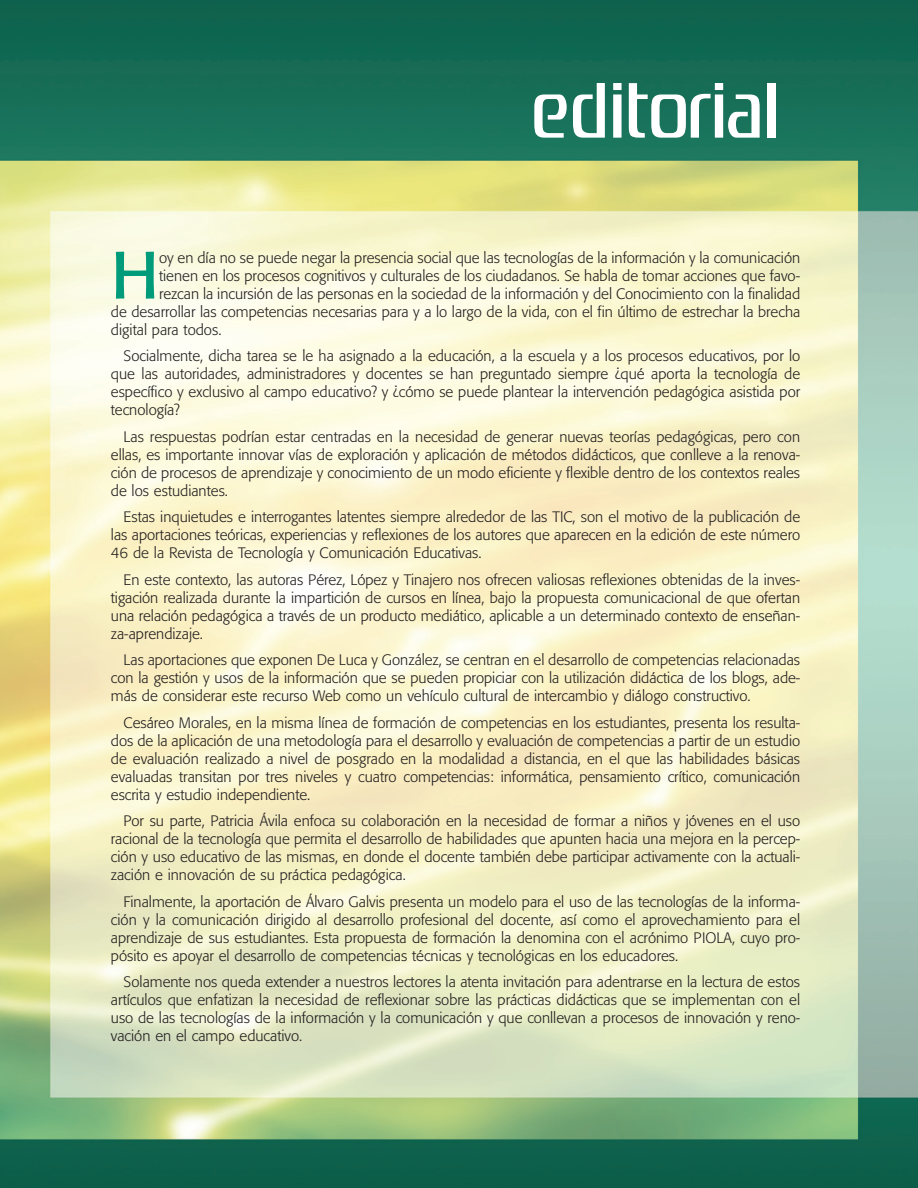
<style>
.page{position:relative;width:918px;height:1188px;background:#fff}
.page>*{position:absolute;margin:0;border:0;box-sizing:border-box;transform-origin:0 0}
.t1{font:82.5px "Zrnic";color:#fff}
.t2{font:66.15px "Formata";color:#009b7a}
.t3{font:300 15px/18px "Formata";color:#231f20;text-align:justify}
</style>
<div class="page">
<img style="left:0;top:0;width:918px;height:1188px">
<h1 class="t1" style="left:532px;top:71px;width:249px">editorial</h1>
<h2 class="t2" style="left:111px;top:235px;width:50px">H</h2>
<p class="t3" style="left:159px;top:248px;width:643px">oy en día no se puede negar la presencia social que las tecnologías de la información y la comunicación</p>
<p class="t3" style="left:159px;top:266px;width:643px">tienen en los procesos cognitivos y culturales de los ciudadanos. Se habla de tomar acciones que favo-</p>
<p class="t3" style="left:159px;top:284px;width:643px">rezcan la incursión de las personas en la sociedad de la información y del Conocimiento con la finalidad</p>
<p class="t3" style="left:111px;top:302px;width:691px">de desarrollar las competencias necesarias para y a lo largo de la vida, con el fin último de estrechar la brecha</p>
<p class="t3" style="left:111px;top:320px;width:112px">digital para todos.</p>
<p class="t3" style="left:111px;top:347px;width:691px;text-indent:13px">Socialmente, dicha tarea se le ha asignado a la educación, a la escuela y a los procesos educativos, por lo que las autoridades, administradores y docentes se han preguntado siempre ¿qué aporta la tecnología de específico y exclusivo al campo educativo? y ¿cómo se puede plantear la intervención pedagógica asistida por tecnología?</p>
<p class="t3" style="left:111px;top:427px;width:691px;text-indent:13px">Las respuestas podrían estar centradas en la necesidad de generar nuevas teorías pedagógicas, pero con ellas, es importante innovar vías de exploración y aplicación de métodos didácticos, que conlleve a la renova&shy;ción de procesos de aprendizaje y conocimiento de un modo eficiente y flexible dentro de los contextos reales de los estudiantes.</p>
<p class="t3" style="left:111px;top:508px;width:691px;text-indent:13px">Estas inquietudes e interrogantes latentes siempre alrededor de las TIC, son el motivo de la publicación de las aportaciones teóricas, experiencias y reflexiones de los autores que aparecen en la edición de este número 46 de la Revista de Tecnología y Comunicación Educativas.</p>
<p class="t3" style="left:111px;top:570px;width:691px;text-indent:13px">En este contexto, las autoras Pérez, López y Tinajero nos ofrecen valiosas reflexiones obtenidas de la inves&shy;tigación realizada durante la impartición de cursos en línea, bajo la propuesta comunicacional de que ofertan una relación pedagógica a través de un producto mediático, aplicable a un determinado contexto de enseñan&shy;za-aprendizaje.</p>
<p class="t3" style="left:111px;top:651px;width:691px;text-indent:13px">Las aportaciones que exponen De Luca y González, se centran en el desarrollo de competencias relacionadas con la gestión y usos de la información que se pueden propiciar con la utilización didáctica de los blogs, ade&shy;más de considerar este recurso Web como un vehículo cultural de intercambio y diálogo constructivo.</p>
<p class="t3" style="left:111px;top:713px;width:691px;text-indent:13px">Cesáreo Morales, en la misma línea de formación de competencias en los estudiantes, presenta los resulta&shy;dos de la aplicación de una metodología para el desarrollo y evaluación de competencias a partir de un estudio de evaluación realizado a nivel de posgrado en la modalidad a distancia, en el que las habilidades básicas evaluadas transitan por tres niveles y cuatro competencias: informática, pensamiento crítico, comunicación escrita y estudio independiente.</p>
<p class="t3" style="left:111px;top:812px;width:691px;text-indent:13px">Por su parte, Patricia Ávila enfoca su colaboración en la necesidad de formar a niños y jóvenes en el uso racional de la tecnología que permita el desarrollo de habilidades que apunten hacia una mejora en la percep&shy;ción y uso educativo de las mismas, en donde el docente también debe participar activamente con la actuali&shy;zación e innovación de su práctica pedagógica.</p>
<p class="t3" style="left:111px;top:892px;width:691px;text-indent:13px">Finalmente, la aportación de Álvaro Galvis presenta un modelo para el uso de las tecnologías de la informa&shy;ción y la comunicación dirigido al desarrollo profesional del docente, así como el aprovechamiento para el aprendizaje de sus estudiantes. Esta propuesta de formación la denomina con el acrónimo PIOLA, cuyo pro&shy;pósito es apoyar el desarrollo de competencias técnicas y tecnológicas en los educadores.</p>
<p class="t3" style="left:111px;top:973px;width:691px;text-indent:13px">Solamente nos queda extender a nuestros lectores la atenta invitación para adentrarse en la lectura de estos artículos que enfatizan la necesidad de reflexionar sobre las prácticas didácticas que se implementan con el uso de las tecnologías de la información y la comunicación y que conllevan a procesos de innovación y reno&shy;vación en el campo educativo.</p>
</div>
